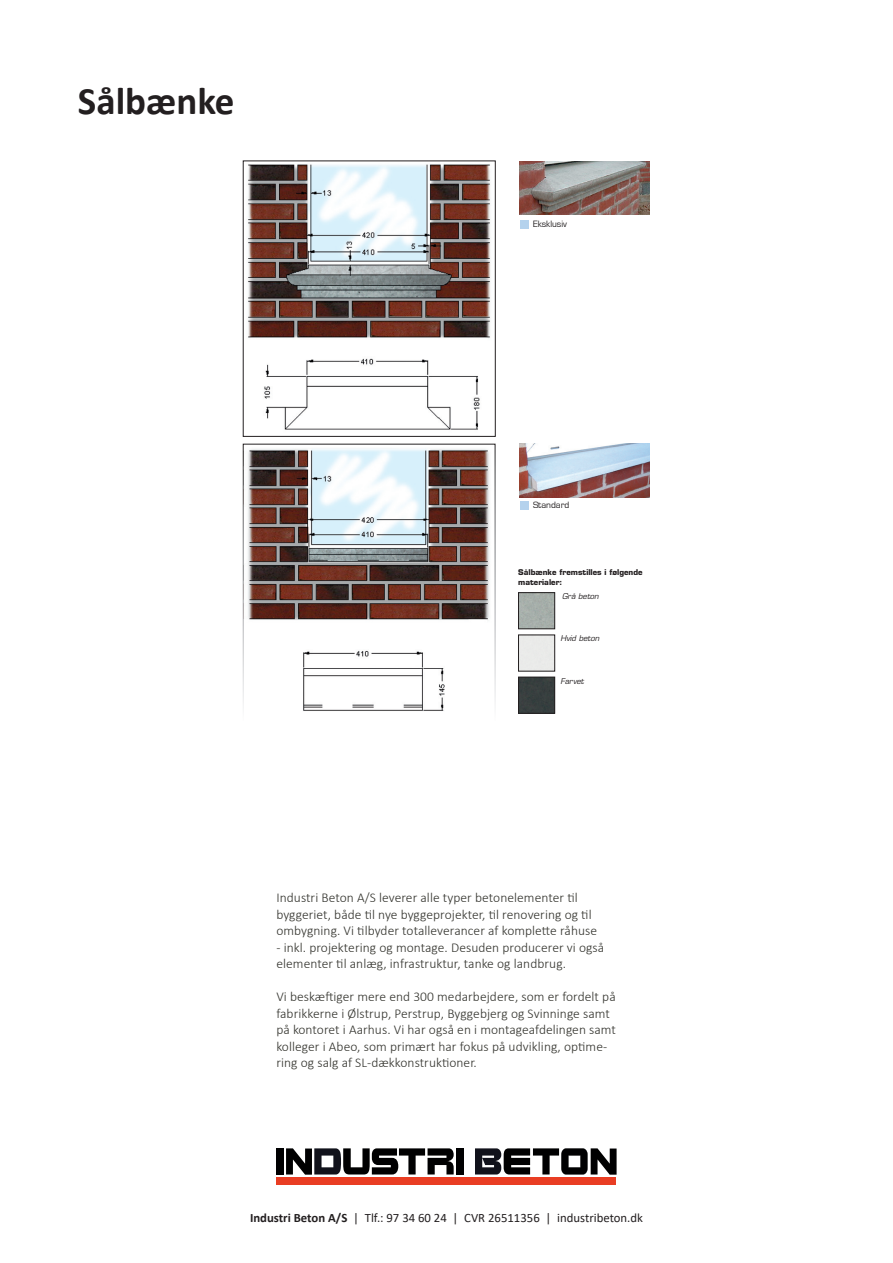
<style>
.page{position:relative;width:893px;height:1263px;background:#fff}
.page>*{position:absolute;margin:0;border:0;box-sizing:border-box;transform-origin:0 0}
.t1{font:700 39px "Calibri";color:#231f20}
.t2{font:300 13.5px/16.5px "Calibri";letter-spacing:.005em;color:#32322c}
.t3{font:12.75px "Calibri";color:#231f20}
.t4{font:9.45px "Eurostile";color:#231f20}
.t5{font:700 7.8px/10.4px "Eurostile";color:#231f20}
.t6{font:italic 7.8px "Eurostile";color:#231f20}
.s1{font-weight:700}
</style>
<div class="page">
<img style="left:248px;top:164px;width:243px;height:266px">
<svg style="left:243px;top:444px;width:252px;height:267px"></svg>
<img style="left:520px;top:594px;width:33px;height:33px">
<div style="left:518px;top:592px;width:37px;height:37px;border:1px solid #231f20"></div>
<div style="left:518px;top:635px;width:37px;height:36px;border:1px solid #231f20"></div>
<img style="left:520px;top:679px;width:33px;height:32px">
<div style="left:518px;top:677px;width:37px;height:36px;border:1px solid #231f20"></div>
<img style="left:520px;top:444px;width:129px;height:54px">
<img style="left:520px;top:161px;width:129px;height:54px">
<div style="left:520px;top:501px;width:8px;height:9px;background:#b4d2ed"></div>
<div style="left:520px;top:220px;width:8px;height:9px;background:#b4d2ed"></div>
<div style="left:276px;top:1177px;width:340px;height:7px;background:#e93d23"></div>
<div style="left:277px;top:1148px;width:7px;height:26px;background:#000001"></div>
<div style="left:456px;top:1148px;width:8px;height:26px;background:#000001"></div>
<svg style="left:475px;top:1148px;width:142px;height:27px"></svg>
<svg style="left:286px;top:1148px;width:168px;height:27px"></svg>
<h1 class="t1" style="left:78px;top:74px;width:158px">Sålbænke</h1>
<p class="t4" style="left:533px;top:219px;width:36px">Eksklusiv</p>
<p class="t4" style="left:533px;top:500px;width:38px">Standard</p>
<p class="t5" style="left:518px;top:567px;width:126px">Sålbænke fremstilles i følgende materialer:</p>
<p class="t6" style="left:562px;top:591px;width:38px">Grå beton</p>
<p class="t6" style="left:561px;top:634px;width:40px">Hvid beton</p>
<p class="t6" style="left:561px;top:676px;width:25px">Farvet</p>
<p class="t2" style="left:276px;top:889px;width:322px">Industri Beton A/S leverer alle typer betonelementer til byggeriet, både til nye byggeprojekter, til renovering og til ombygning. Vi tilbyder totalleverancer af komplette råhuse</p>
<p class="t2" style="left:276px;top:939px;width:329px">- inkl. projektering og montage. Desuden producerer vi også elementer til anlæg, infrastruktur, tanke og landbrug.</p>
<p class="t2" style="left:276px;top:988px;width:341px">Vi beskæftiger mere end 300 medarbejdere, som er fordelt på fabrikkerne i Ølstrup, Perstrup, Byggebjerg og Svinninge samt på kontoret i Aarhus. Vi har også en i montageafdelingen samt kolleger i Abeo, som primært har fokus på udvikling, optime&shy;ring og salg af SL-dækkonstruktioner.</p>
<p class="t3" style="left:250px;top:1208px;width:394px"><span class="s1">Industri Beton A/S</span> | Tlf.: 97 34 60 24 | CVR 26511356 | industribeton.dk</p>
</div>
